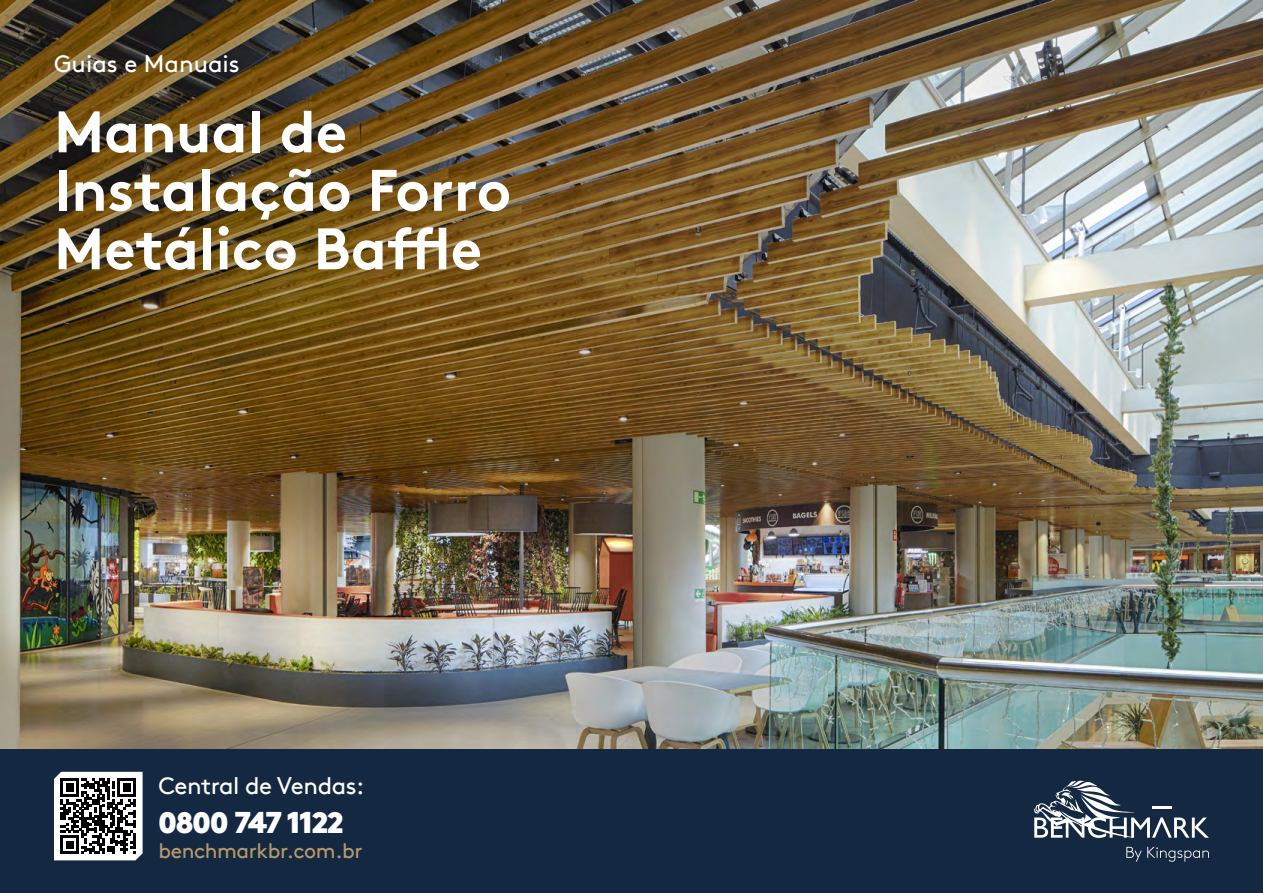
<style>
.page{position:relative;width:1263px;height:893px;background:#fff}
.page>*{position:absolute;margin:0;border:0;box-sizing:border-box;transform-origin:0 0}
.t1{font:700 58.5px/58.5px "Kingspan Brown TT";color:#fff}
.t2{font:900 30px "Kingspan Brown TT";letter-spacing:-.025em;color:#fff}
.t3{font:24px "Kingspan Brown TT";letter-spacing:-.02em;color:#fff}
.t4{font:24px "Kingspan Brown TT";color:#fff}
.t5{font:21px "Kingspan Brown TT";letter-spacing:-.02em;color:#b5996b}
</style>
<div class="page">
<img style="left:0;top:0;width:1263px;height:750px">
<div style="left:0;top:750px;width:1263px;height:143px;background:#142841"></div>
<svg style="left:54px;top:772px;width:89px;height:88px;background:#8d8d8d"></svg>
<svg style="left:1034px;top:781px;width:175px;height:57px"></svg>
<svg style="left:1126px;top:847px;width:83px;height:15px"></svg>
<p class="t4" style="left:54px;top:45px;width:187px">Guias e Manuais</p>
<p class="t1" style="left:54px;top:96px;width:459px">Manual de<br>Instalação Forro<br>Metálico Baffle</p>
<p class="t3" style="left:158px;top:767px;width:207px">Central de Vendas:</p>
<p class="t2" style="left:158px;top:798px;width:187px">0800 747 1122</p>
<p class="t5" style="left:158px;top:834px;width:206px">benchmarkbr.com.br</p>
</div>
